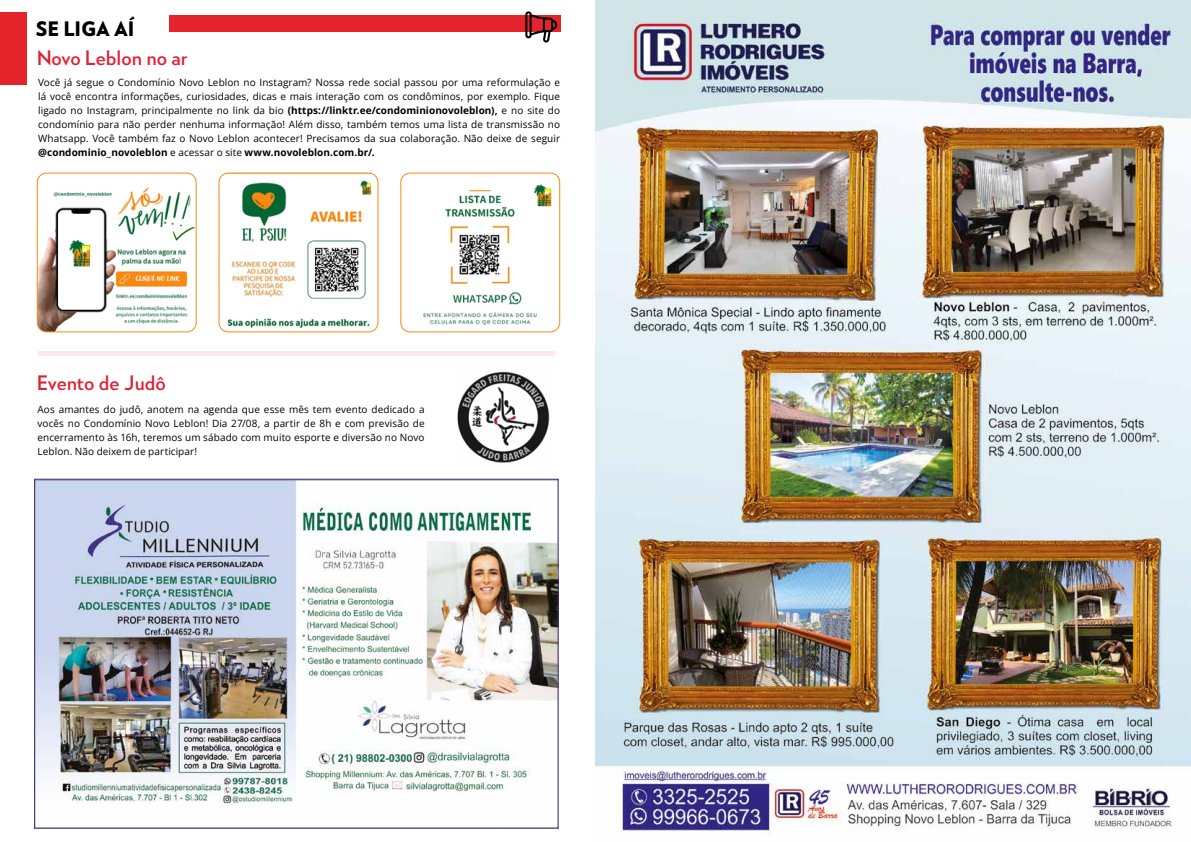
<style>
.page{position:relative;width:1191px;height:842px;background:#fff}
.page>*{position:absolute;margin:0;border:0;box-sizing:border-box;transform-origin:0 0}
.t1{font:700 20px "RNS Miles";color:#e31f32}
.t2{font:900 20px "RNS Miles";color:#000}
.t3{font:10px/14px "Open Sans";letter-spacing:.005em;color:#000;text-align:justify}
.s1{font-weight:700}
</style>
<div class="page">
<img style="left:595px;top:0;width:596px;height:840px">
<div style="left:0;top:12px;width:26px;height:72px;background:#e5232a"></div>
<div style="left:169px;top:16px;width:391px;height:16px;background:#e5232a"></div>
<svg style="left:525px;top:11px;width:32px;height:32px"></svg>
<hr style="left:38px;top:351px;width:516px;height:4px;background:#fce9ea">
<img style="left:37px;top:175px;width:159px;height:157px">
<div style="left:37px;top:173px;width:159px;height:159px;border:1px solid #fa8911;border-radius:9px"></div>
<img style="left:219px;top:173px;width:159px;height:159px">
<div style="left:219px;top:173px;width:159px;height:159px;border:1px solid #fa8911;border-radius:9px"></div>
<img style="left:402px;top:175px;width:158px;height:157px">
<div style="left:400px;top:173px;width:160px;height:159px;border:1px solid #fa8911;border-radius:9px"></div>
<img style="left:36px;top:481px;width:520px;height:324px">
<img style="left:457px;top:371px;width:93px;height:92px">
<h1 class="t2" style="left:36px;top:15px;width:100px">SE LIGA AÍ</h1>
<h1 class="t1" style="left:37px;top:45px;width:153px">Novo Leblon no ar</h1>
<p class="t3" style="left:38px;top:75px;width:523px">Você já segue o Condomínio Novo Leblon no Instagram? Nossa rede social passou por uma reformulação e lá você encontra informações, curiosidades, dicas e mais interação com os condôminos, por exemplo. Fique ligado no Instagram, principalmente no link da bio <span class="s1">(https://linktr.ee/condominionovoleblon),</span> e no site do condomínio para não perder nenhuma informação! Além disso, também temos uma lista de transmissão no Whatsapp. Você também faz o Novo Leblon acontecer! Precisamos da sua colaboração. Não deixe de seguir <span class="s1">@condominio_novoleblon</span> e acessar o site <span class="s1">www.novoleblon.com.br/.</span></p>
<h1 class="t1" style="left:37px;top:369px;width:131px">Evento de Judô</h1>
<p class="t3" style="left:38px;top:402px;width:388px">Aos amantes do judô, anotem na agenda que esse mês tem evento dedicado a vocês no Condomínio Novo Leblon! Dia 27/08, a partir de 8h e com previsão de encerramento às 16h, teremos um sábado com muito esporte e diversão no Novo Leblon. Não deixem de participar!</p>
</div>
